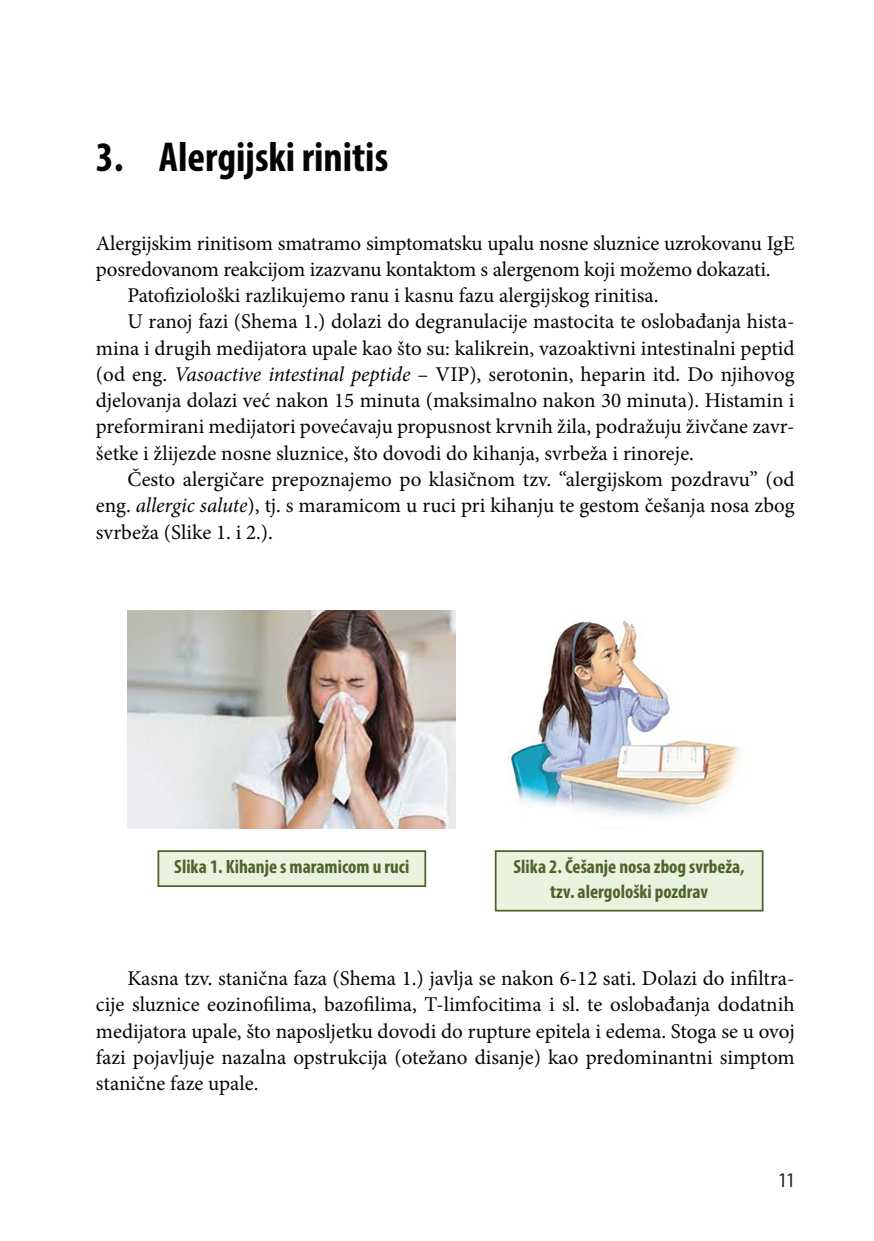
<style>
.page{position:relative;width:874px;height:1241px;background:#fff}
.page>*{position:absolute;margin:0;border:0;box-sizing:border-box;transform-origin:0 0}
.t1{font:700 condensed 42px "Myriad Pro";color:#040503}
.t2{font:21px/26.2px "Minion Pro";letter-spacing:-.005em;color:#040503;text-align:justify}
.t3{font:condensed 21px "Myriad Pro";color:#231f20}
.t4{font:700 condensed 19.25px/24.5px "Myriad Pro";color:#4e622b;text-align:center}
.s1{font-style:italic}
</style>
<div class="page">
<img style="left:128px;top:610px;width:327px;height:218px">
<img style="left:507px;top:620px;width:234px;height:196px">
<div style="left:157px;top:850px;width:269px;height:36px;background:#ebf2de;border:2px solid #4e622b"></div>
<div style="left:494px;top:850px;width:269px;height:61px;background:#ebf2de;border:2px solid #4e622b"></div>
<h1 class="t1" style="left:96px;top:130px;width:294px">3. Alergijski rinitis</h1>
<p class="t2" style="left:96px;top:230px;width:700px">Alergijskim rinitisom smatramo simptomatsku upalu nosne sluznice uzrokovanu IgE</p>
<p class="t2" style="left:96px;top:256px;width:675px">posredovanom reakcijom izazvanu kontaktom s alergenom koji možemo dokazati.</p>
<p class="t2" style="left:127px;top:282px;width:532px">Patofiziološki razlikujemo ranu i kasnu fazu alergijskog rinitisa.</p>
<p class="t2" style="left:127px;top:308px;width:668px">U ranoj fazi (Shema 1.) dolazi do degranulacije mastocita te oslobađanja hista-</p>
<p class="t2" style="left:96px;top:335px;width:700px">mina i drugih medijatora upale kao što su: kalikrein, vazoaktivni intestinalni peptid</p>
<p class="t2" style="left:96px;top:361px;width:699px">(od eng. <span class="s1">Vasoactive intestinal peptide</span> – VIP), serotonin, heparin itd. Do njihovog</p>
<p class="t2" style="left:96px;top:387px;width:699px">djelovanja dolazi već nakon 15 minuta (maksimalno nakon 30 minuta). Histamin i</p>
<p class="t2" style="left:96px;top:413px;width:700px">preformirani medijatori povećavaju propusnost krvnih žila, podražuju živčane zavr-</p>
<p class="t2" style="left:96px;top:440px;width:599px">šetke i žlijezde nosne sluznice, što dovodi do kihanja, svrbeža i rinoreje.</p>
<p class="t2" style="left:127px;top:466px;width:668px">Često alergičare prepoznajemo po klasičnom tzv. “alergijskom pozdravu” (od</p>
<p class="t2" style="left:96px;top:492px;width:700px">eng. <span class="s1">allergic salute</span>), tj. s maramicom u ruci pri kihanju te gestom češanja nosa zbog</p>
<p class="t2" style="left:96px;top:518px;width:178px">svrbeža (Slike 1. i 2.).</p>
<p class="t4" style="left:174px;top:854px;width:236px">Slika 1. Kihanje s maramicom u ruci</p>
<p class="t4" style="left:513px;top:854px;width:232px">Slika 2. Češanje nosa zbog svrbeža, tzv. alergološki pozdrav</p>
<p class="t2" style="left:96px;top:965px;width:700px;text-indent:32px">Kasna tzv. stanična faza (Shema 1.) javlja se nakon 6-12 sati. Dolazi do infiltra&shy;cije sluznice eozinofilima, bazofilima, T-limfocitima i sl. te oslobađanja dodatnih medijatora upale, što naposljetku dovodi do rupture epitela i edema. Stoga se u ovoj fazi pojavljuje nazalna opstrukcija (otežano disanje) kao predominantni simptom stanične faze upale.</p>
<p class="t3" style="left:778px;top:1167px;width:18px">11</p>
</div>
